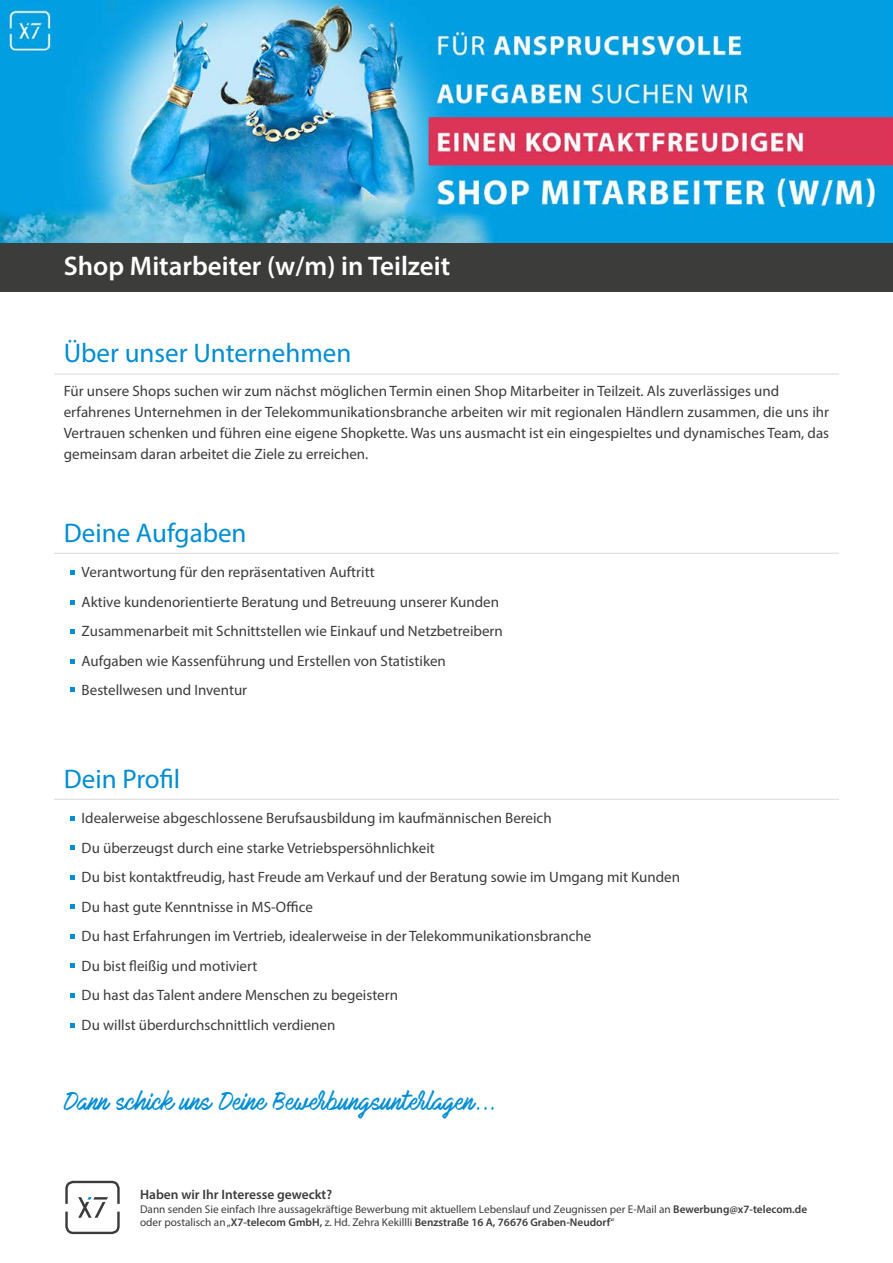
<style>
.page{position:relative;width:893px;height:1263px;background:#fff}
.page>*{position:absolute;margin:0;border:0;box-sizing:border-box;transform-origin:0 0}
.t1{font:27px "Myriad Pro";color:#008dd2}
.t2{font:600 27px "Myriad Pro";color:#fff}
.t3{font:22.35px "Mark My Words";color:#008dd2}
.t4{font:15px/29.5px "Myriad Pro";color:#3c3c3b}
.t5{font:600 13.5px "Myriad Pro";color:#3c3c3b}
.t6{font:11.25px/13.5px "Myriad Pro";color:#3c3c3b}
.s1{font-weight:600}
</style>
<div class="page">
<div style="left:0;top:239px;width:893px;height:52px;background:#3c3c3b"></div>
<svg style="left:65px;top:1180px;width:55px;height:55px"></svg>
<hr style="left:54px;top:374px;width:785px;height:1px;background:#dadada">
<img style="left:0;top:0;width:893px;height:242px">
<svg style="left:70px;top:629px;width:4px;height:4px"></svg>
<hr style="left:54px;top:553px;width:785px;height:1px;background:#dadada">
<svg style="left:70px;top:570px;width:4px;height:5px"></svg>
<svg style="left:70px;top:600px;width:4px;height:5px"></svg>
<svg style="left:70px;top:659px;width:4px;height:5px"></svg>
<hr style="left:54px;top:799px;width:785px;height:1px;background:#dadada">
<svg style="left:70px;top:816px;width:4px;height:5px"></svg>
<svg style="left:70px;top:845px;width:4px;height:5px"></svg>
<svg style="left:70px;top:875px;width:4px;height:4px"></svg>
<svg style="left:70px;top:904px;width:4px;height:5px"></svg>
<svg style="left:70px;top:934px;width:4px;height:4px"></svg>
<svg style="left:70px;top:963px;width:4px;height:5px"></svg>
<svg style="left:70px;top:993px;width:4px;height:4px"></svg>
<svg style="left:70px;top:1023px;width:4px;height:4px"></svg>
<svg style="left:70px;top:687px;width:4px;height:5px"></svg>
<h1 class="t2" style="left:64px;top:249px;width:388px">Shop Mitarbeiter (w/m) in Teilzeit</h1>
<h1 class="t1" style="left:64px;top:337px;width:289px">Über unser Unternehmen</h1>
<p class="t4" style="left:64px;top:380px;width:767px;line-height:21px">Für unsere Shops suchen wir zum nächst möglichen Termin einen Shop Mitarbeiter in Teilzeit. Als zuverlässiges und erfahrenes Unternehmen in der Telekommunikationsbranche arbeiten wir mit regionalen Händlern zusammen, die uns ihr Vertrauen schenken und führen eine eigene Shopkette. Was uns ausmacht ist ein eingespieltes und dynamisches Team, das gemeinsam daran arbeitet die Ziele zu erreichen.</p>
<h1 class="t1" style="left:64px;top:516px;width:184px">Deine Aufgaben</h1>
<p class="t4" style="left:82px;top:557px;width:423px">Verantwortung für den repräsentativen Auftritt<br>Aktive kundenorientierte Beratung und Betreuung unserer Kunden Zusammenarbeit mit Schnittstellen wie Einkauf und Netzbetreibern Aufgaben wie Kassenführung und Erstellen von Statistiken Bestellwesen und Inventur</p>
<h1 class="t1" style="left:64px;top:762px;width:118px">Dein Profil</h1>
<p class="t4" style="left:82px;top:803px;width:600px">Idealerweise abgeschlossene Berufsausbildung im kaufmännischen Bereich<br>Du überzeugst durch eine starke Vetriebspersöhnlichkeit<br>Du bist kontaktfreudig, hast Freude am Verkauf und der Beratung sowie im Umgang mit Kunden Du hast gute Kenntnisse in MS-Office<br>Du hast Erfahrungen im Vertrieb, idealerweise in der Telekommunikationsbranche<br>Du bist fleißig und motiviert<br>Du hast das Talent andere Menschen zu begeistern<br>Du willst überdurchschnittlich verdienen</p>
<h2 class="t3" style="left:64px;top:1089px;width:434px">Dann schick uns Deine Bewerbungsunterlagen...</h2>
<p class="t5" style="left:140px;top:1186px;width:194px">Haben wir Ihr Interesse geweckt?</p>
<p class="t6" style="left:140px;top:1202px;width:669px">Dann senden Sie einfach Ihre aussagekräftige Bewerbung mit aktuellem Lebenslauf und Zeugnissen per E-Mail an <span class="s1">Bewerbung@x7-telecom.de </span>oder postalisch an „<span class="s1">X7-telecom GmbH,</span> z. Hd. Zehra Kekillli <span class="s1">Benzstraße 16 A, 76676 Graben-Neudorf</span>“</p>
</div>
